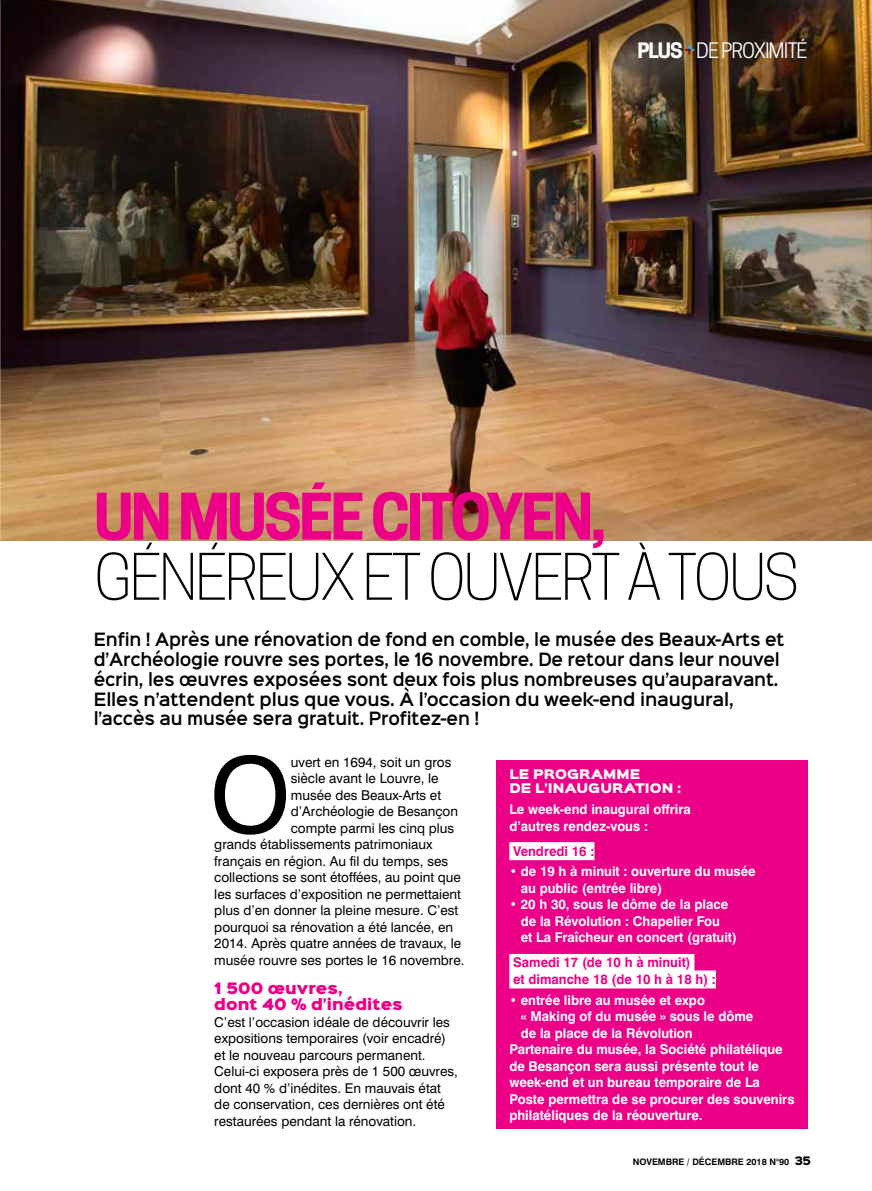
<style>
.page{position:relative;width:872px;height:1191px;background:#fff}
.page>*{position:absolute;margin:0;border:0;box-sizing:border-box;transform-origin:0 0}
.t1{font:105.3px "Swiss 721 BT";color:#000}
.t2{font:300 60.15px "Cooper Hewitt";letter-spacing:-.05em;color:#000}
.t3{font:700 60.15px "Cooper Hewitt";letter-spacing:-.05em;color:#ec0087}
.t4{font:20.1px "Cooper Hewitt";letter-spacing:-.05em;color:#fff}
.t5{font:600 16.5px/19.8px "Sinkin Sans 600";letter-spacing:-.01em;color:#000;scale:.93 1}
.t6{font:14.25px/16.5px "Sinkin Sans 900 X Black";color:#ec0087}
.t7{font:13.5px/16.5px "Swiss 721 BT";color:#000}
.t8{font:700 13.5px/16.5px "Swiss 721 BT";color:#fff}
.t9{font:700 13.5px/16.5px "Swiss 721 BT";color:#ec0087}
.t10{font:12px/14.4px "Sinkin Sans 900 X Black";color:#fff}
.t11{font:700 9px "Swiss 721 BT";color:#000}
.s1{font-weight:700}
.s2{font-family:"Sinkin Sans 800";font-weight:900;font-size:10.5px}
</style>
<div class="page">
<img style="left:1px;top:0;width:871px;height:540px">
<svg style="left:684px;top:45px;width:10px;height:10px"></svg>
<div style="left:496px;top:760px;width:312px;height:368px;background:#ec0087"></div>
<div style="left:509px;top:842px;width:85px;height:18px;background:#fff"></div>
<div style="left:509px;top:954px;width:185px;height:18px;background:#fff"></div>
<div style="left:509px;top:970px;width:207px;height:18px;background:#fff"></div>
<svg style="left:0;top:0;width:1px;height:541px"></svg>
<h3 class="t4" style="left:637px;top:38px;width:172px"><span class="s1">PLUS</span> DE PROXIMITÉ</h3>
<h2 class="t3" style="left:94px;top:481px;width:514px">UN MUSÉE CITOYEN,</h2>
<h2 class="t2" style="left:94px;top:542px;width:707px">GÉNÉREUX ET OUVERT À TOUS</h2>
<p class="t5" style="left:94px;top:628px;width:744px">Enfin ! Après une rénovation de fond en comble, le musée des Beaux-Arts et d’Archéologie rouvre ses portes, le 16 novembre. De retour dans leur nouvel écrin, les œuvres exposées sont deux fois plus nombreuses qu’auparavant.<br>Elles n’attendent plus que vous. À l’occasion du week-end inaugural, l’accès au musée sera gratuit. Profitez-en !</p>
<h1 class="t1" style="left:209px;top:731px;width:83px">O</h1>
<p class="t7" style="left:291px;top:753px;width:162px">uvert en 1694, soit un gros</p>
<p class="t7" style="left:291px;top:770px;width:149px">siècle avant le Louvre, le</p>
<p class="t7" style="left:291px;top:786px;width:152px">musée des Beaux-Arts et</p>
<p class="t7" style="left:291px;top:803px;width:169px">d’Archéologie de Besançon</p>
<p class="t7" style="left:291px;top:819px;width:165px">compte parmi les cinq plus</p>
<p class="t7" style="left:214px;top:836px;width:220px">grands établissements patrimoniaux</p>
<p class="t7" style="left:214px;top:852px;width:235px">français en région. Au fil du temps, ses</p>
<p class="t7" style="left:214px;top:869px;width:248px">collections se sont étoffées, au point que</p>
<p class="t7" style="left:214px;top:885px;width:248px">les surfaces d’exposition ne permettaient</p>
<p class="t7" style="left:214px;top:902px;width:245px">plus d’en donner la pleine mesure. C’est</p>
<p class="t7" style="left:214px;top:918px;width:240px">pourquoi sa rénovation a été lancée, en</p>
<p class="t7" style="left:214px;top:935px;width:248px">2014. Après quatre années de travaux, le</p>
<p class="t7" style="left:214px;top:951px;width:252px">musée rouvre ses portes le 16 novembre.</p>
<p class="t6" style="left:214px;top:980px;width:190px">1 500 œuvres,<br>dont 40 % d’inédites</p>
<p class="t7" style="left:214px;top:1013px;width:245px">C’est l’occasion idéale de découvrir les expositions temporaires (voir encadré) et le nouveau parcours permanent.<br>Celui-ci exposera près de 1 500 œuvres, dont 40 % d’inédites. En mauvais état de conservation, ces dernières ont été restaurées pendant la rénovation.</p>
<p class="t10" style="left:509px;top:767px;width:174px">LE PROGRAMME<br>DE L’INAUGURATION :</p>
<p class="t8" style="left:509px;top:801px;width:183px">Le week-end inaugural offrira d’autres rendez-vous :</p>
<p class="t9" style="left:513px;top:842px;width:83px">Vendredi 16 :</p>
<p class="t8" style="left:521px;top:863px;width:236px;text-indent:-11px">• de 19 h à minuit : ouverture du musée au public (entrée libre)</p>
<p class="t8" style="left:521px;top:896px;width:218px;text-indent:-11px">• 20 h 30, sous le dôme de la place de la Révolution : Chapelier Fou<br>et La Fraîcheur en concert (gratuit)</p>
<p class="t9" style="left:513px;top:954px;width:204px">Samedi 17 (de 10 h à minuit)<br>et dimanche 18 (de 10 h à 18 h) :</p>
<p class="t8" style="left:509px;top:991px;width:197px">• entrée libre au musée et expo</p>
<p class="t8" style="left:521px;top:1008px;width:234px">« Making of du musée » sous le dôme</p>
<p class="t8" style="left:521px;top:1024px;width:173px">de la place de la Révolution</p>
<p class="t8" style="left:509px;top:1041px;width:275px">Partenaire du musée, la Société philatélique</p>
<p class="t8" style="left:509px;top:1057px;width:251px">de Besançon sera aussi présente tout le</p>
<p class="t8" style="left:509px;top:1074px;width:252px">week-end et un bureau temporaire de La</p>
<p class="t8" style="left:509px;top:1090px;width:287px">Poste permettra de se procurer des souvenirs</p>
<p class="t8" style="left:509px;top:1107px;width:195px">philatéliques de la réouverture.</p>
<p class="t11" style="left:632px;top:1156px;width:180px">NOVEMBRE / DÉCEMBRE 2018 N°90 <span class="s2">35</span></p>
</div>
